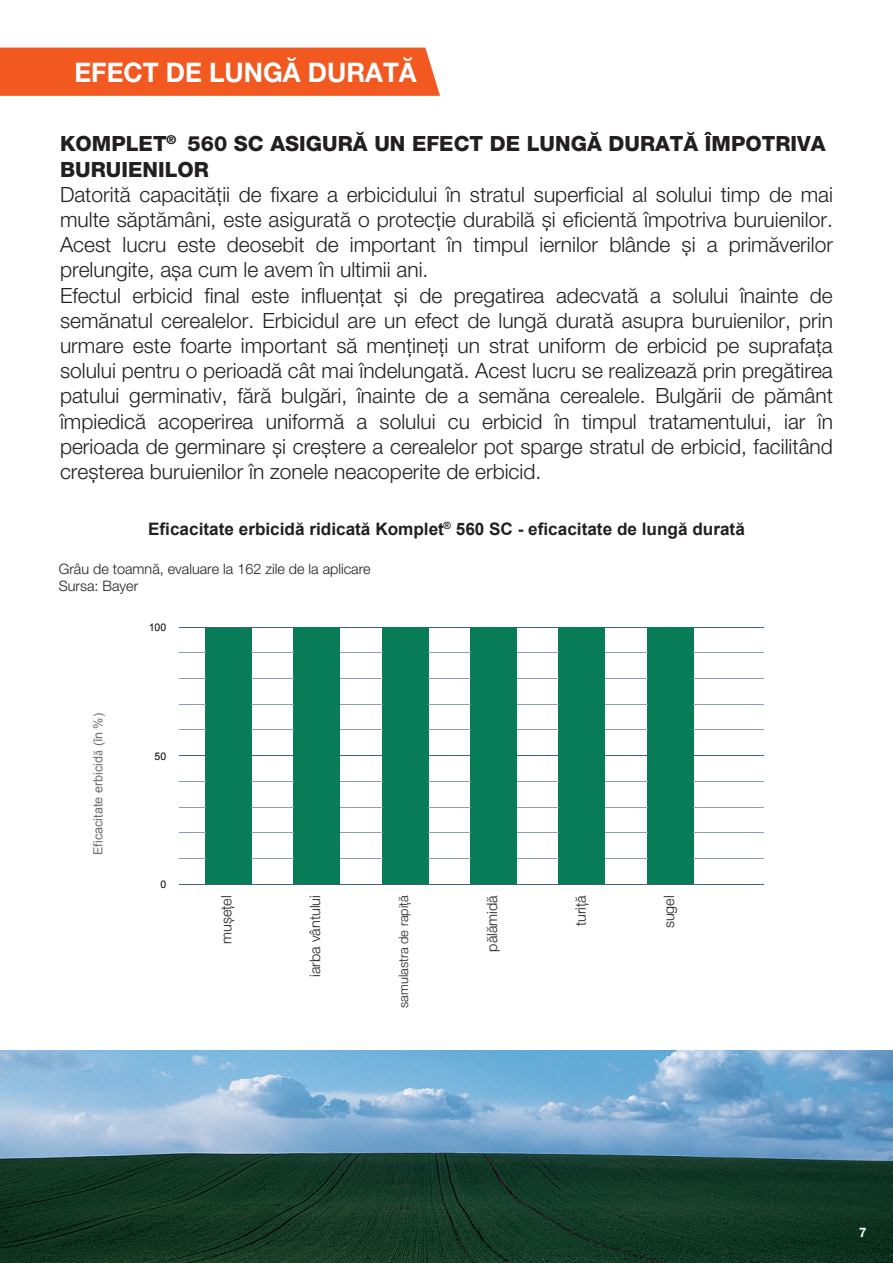
<style>
.page{position:relative;width:893px;height:1263px;background:#fff}
.page>*{position:absolute;margin:0;border:0;box-sizing:border-box;transform-origin:0 0}
.t1{font:700 27px "Helvetica Neue LTW1 G";color:#fff;scale:.96 1}
.t2{font:300 21px/25.2px "Helvetica Neue LTW1 G";color:#231f20}
.t3{font:800 21px/25.2px "Helvetica Neue LTW1 G";color:#231f20}
.t4{font:700 17.25px "Arial";color:#231f20}
.t5{font:300 14.4px/17.2px "Helvetica Neue LTW1 G";color:#231f20}
.t6{font:700 13.05px "Helvetica Neue LTW1 G";color:#fff}
.t7{font:300 12.9px "Helvetica Neue LTW1 G";color:#231f20}
.t8{font:12.6px "Arial";color:#6d6f71}
.t9{font:10.5px "Arial";color:#040503}
.s1{font-family:"Calibri"}
</style>
<div class="page">
<img style="left:0;top:1051px;width:893px;height:212px">
<div style="left:0;top:48px;width:440px;height:48px;background:#f15921"></div>
<div style="left:205px;top:628px;width:46px;height:256px;background:#087c57"></div>
<div style="left:294px;top:628px;width:46px;height:256px;background:#087c57"></div>
<div style="left:382px;top:628px;width:46px;height:256px;background:#087c57"></div>
<div style="left:470px;top:628px;width:47px;height:256px;background:#087c57"></div>
<div style="left:559px;top:628px;width:46px;height:256px;background:#087c57"></div>
<div style="left:647px;top:628px;width:46px;height:256px;background:#087c57"></div>
<svg style="left:179px;top:627px;width:27px;height:1px"></svg>
<hr style="left:206px;top:627px;width:46px;height:1px;background:#3d637d">
<hr style="left:206px;top:628px;width:46px;height:1px;background:#3d637d">
<hr style="left:252px;top:627px;width:42px;height:1px;background:#3d637d">
<hr style="left:252px;top:628px;width:42px;height:1px;background:#3d637d">
<hr style="left:294px;top:627px;width:46px;height:1px;background:#3d637d">
<hr style="left:340px;top:627px;width:42px;height:1px;background:#3d637d">
<hr style="left:340px;top:628px;width:42px;height:1px;background:#3d637d">
<hr style="left:382px;top:627px;width:46px;height:1px;background:#3d637d">
<hr style="left:428px;top:627px;width:42px;height:1px;background:#3d637d">
<hr style="left:428px;top:628px;width:42px;height:1px;background:#3d637d">
<hr style="left:470px;top:627px;width:47px;height:1px;background:#3d637d">
<hr style="left:517px;top:627px;width:42px;height:1px;background:#3d637d">
<hr style="left:517px;top:628px;width:42px;height:1px;background:#3d637d">
<hr style="left:559px;top:627px;width:46px;height:1px;background:#3d637d">
<hr style="left:605px;top:627px;width:42px;height:1px;background:#3d637d">
<hr style="left:605px;top:628px;width:42px;height:1px;background:#3d637d">
<hr style="left:647px;top:627px;width:46px;height:1px;background:#3d637d">
<hr style="left:693px;top:627px;width:71px;height:1px;background:#3d637d">
<hr style="left:693px;top:628px;width:71px;height:1px;background:#3d637d">
<svg style="left:179px;top:652px;width:26px;height:1px"></svg>
<hr style="left:252px;top:652px;width:42px;height:1px;background:#8e9daf">
<hr style="left:340px;top:652px;width:42px;height:1px;background:#8e9daf">
<hr style="left:428px;top:652px;width:42px;height:1px;background:#8e9daf">
<hr style="left:517px;top:652px;width:42px;height:1px;background:#8e9daf">
<hr style="left:605px;top:652px;width:42px;height:1px;background:#8e9daf">
<hr style="left:693px;top:652px;width:71px;height:1px;background:#8e9daf">
<svg style="left:179px;top:678px;width:26px;height:1px"></svg>
<hr style="left:252px;top:678px;width:42px;height:1px;background:#8e9daf">
<hr style="left:340px;top:678px;width:42px;height:1px;background:#8e9daf">
<hr style="left:428px;top:678px;width:42px;height:1px;background:#8e9daf">
<hr style="left:517px;top:678px;width:42px;height:1px;background:#8e9daf">
<hr style="left:605px;top:678px;width:42px;height:1px;background:#8e9daf">
<hr style="left:693px;top:678px;width:71px;height:1px;background:#8e9daf">
<svg style="left:179px;top:704px;width:26px;height:1px"></svg>
<hr style="left:252px;top:704px;width:42px;height:1px;background:#8e9daf">
<hr style="left:340px;top:704px;width:42px;height:1px;background:#8e9daf">
<hr style="left:428px;top:704px;width:42px;height:1px;background:#8e9daf">
<hr style="left:517px;top:704px;width:42px;height:1px;background:#8e9daf">
<hr style="left:605px;top:704px;width:42px;height:1px;background:#8e9daf">
<hr style="left:693px;top:704px;width:71px;height:1px;background:#8e9daf">
<svg style="left:179px;top:729px;width:26px;height:1px"></svg>
<hr style="left:252px;top:729px;width:42px;height:1px;background:#8e9daf">
<hr style="left:340px;top:729px;width:42px;height:1px;background:#8e9daf">
<hr style="left:428px;top:729px;width:42px;height:1px;background:#8e9daf">
<hr style="left:517px;top:729px;width:42px;height:1px;background:#8e9daf">
<hr style="left:605px;top:729px;width:42px;height:1px;background:#8e9daf">
<hr style="left:693px;top:729px;width:71px;height:1px;background:#8e9daf">
<svg style="left:179px;top:755px;width:26px;height:1px"></svg>
<hr style="left:252px;top:755px;width:42px;height:1px;background:#3d637d">
<hr style="left:340px;top:755px;width:42px;height:1px;background:#3d637d">
<hr style="left:428px;top:755px;width:42px;height:1px;background:#3d637d">
<hr style="left:517px;top:755px;width:42px;height:1px;background:#3d637d">
<hr style="left:605px;top:755px;width:42px;height:1px;background:#3d637d">
<hr style="left:693px;top:755px;width:71px;height:1px;background:#3d637d">
<svg style="left:179px;top:781px;width:26px;height:1px"></svg>
<hr style="left:252px;top:781px;width:42px;height:1px;background:#8e9daf">
<hr style="left:340px;top:781px;width:42px;height:1px;background:#8e9daf">
<hr style="left:428px;top:781px;width:42px;height:1px;background:#8e9daf">
<hr style="left:517px;top:781px;width:42px;height:1px;background:#8e9daf">
<hr style="left:605px;top:781px;width:42px;height:1px;background:#8e9daf">
<hr style="left:693px;top:781px;width:71px;height:1px;background:#8e9daf">
<svg style="left:179px;top:807px;width:26px;height:1px"></svg>
<hr style="left:252px;top:807px;width:42px;height:1px;background:#8e9daf">
<hr style="left:340px;top:807px;width:42px;height:1px;background:#8e9daf">
<hr style="left:428px;top:807px;width:42px;height:1px;background:#8e9daf">
<hr style="left:517px;top:807px;width:42px;height:1px;background:#8e9daf">
<hr style="left:605px;top:807px;width:42px;height:1px;background:#8e9daf">
<hr style="left:693px;top:807px;width:71px;height:1px;background:#8e9daf">
<svg style="left:179px;top:832px;width:26px;height:1px"></svg>
<hr style="left:252px;top:832px;width:42px;height:1px;background:#8e9daf">
<hr style="left:340px;top:832px;width:42px;height:1px;background:#8e9daf">
<hr style="left:428px;top:832px;width:42px;height:1px;background:#8e9daf">
<hr style="left:517px;top:832px;width:42px;height:1px;background:#8e9daf">
<hr style="left:605px;top:832px;width:42px;height:1px;background:#8e9daf">
<hr style="left:693px;top:832px;width:71px;height:1px;background:#8e9daf">
<svg style="left:179px;top:858px;width:26px;height:1px"></svg>
<hr style="left:252px;top:858px;width:42px;height:1px;background:#8e9daf">
<hr style="left:340px;top:858px;width:42px;height:1px;background:#8e9daf">
<hr style="left:428px;top:858px;width:42px;height:1px;background:#8e9daf">
<hr style="left:517px;top:858px;width:42px;height:1px;background:#8e9daf">
<hr style="left:605px;top:858px;width:42px;height:1px;background:#8e9daf">
<hr style="left:693px;top:858px;width:71px;height:1px;background:#8e9daf">
<svg style="left:179px;top:884px;width:27px;height:1px"></svg>
<hr style="left:206px;top:884px;width:46px;height:1px;background:#3d637d">
<hr style="left:253px;top:884px;width:41px;height:1px;background:#3d637d">
<hr style="left:295px;top:884px;width:45px;height:1px;background:#3d637d">
<hr style="left:341px;top:884px;width:41px;height:1px;background:#3d637d">
<hr style="left:383px;top:884px;width:45px;height:1px;background:#3d637d">
<hr style="left:429px;top:884px;width:41px;height:1px;background:#3d637d">
<hr style="left:471px;top:884px;width:46px;height:1px;background:#3d637d">
<hr style="left:518px;top:884px;width:41px;height:1px;background:#3d637d">
<hr style="left:560px;top:884px;width:45px;height:1px;background:#3d637d">
<hr style="left:606px;top:884px;width:41px;height:1px;background:#3d637d">
<hr style="left:648px;top:884px;width:45px;height:1px;background:#3d637d">
<hr style="left:694px;top:884px;width:70px;height:1px;background:#3d637d">
<p class="t1" style="left:74px;top:55px;width:358px">EFECT DE LUNGĂ DURATĂ</p>
<p class="t3" style="left:60px;top:131px;width:767px">KOMPLET<sup>®</sup> 560 SC ASIGURĂ UN EFECT DE LUNGĂ DURATĂ ÎMPOTRIVA<br>BURUIENILOR</p>
<p class="t2" style="left:60px;top:182px;width:774px">Datorită capacității de fixare a erbicidului în stratul superficial al solului timp de mai multe săptămâni, este asigurată o protecție durabilă și eficientă împotriva buruienilor.<br>Acest lucru este deosebit de important în timpul iernilor blânde și a primăverilor prelungite, așa cum le avem în ultimii ani.<br>Efectul erbicid final este influențat și de pregatirea adecvată a solului înainte de semănatul cerealelor. Erbicidul are un efect de lungă durată asupra buruienilor, prin urmare este foarte important să mențineți un strat uniform de erbicid pe suprafața solului pentru o perioadă cât mai îndelungată. Acest lucru se realizează prin pregătirea patului germinativ, fără bulgări, înainte de a semăna cerealele. Bulgării de pământ împiedică acoperirea uniformă a solului cu erbicid în timpul tratamentului, iar în perioada de germinare și creștere a cerealelor pot sparge stratul de erbicid, facilitând creșterea buruienilor în zonele neacoperite de erbicid.</p>
<p class="t4" style="left:148px;top:517px;width:598px">Eficacitate erbicidă ridicată Komplet<sup>®</sup> 560 SC - eficacitate de lungă durată</p>
<p class="t5" style="left:59px;top:560px;width:314px">Grâu de toamnă, evaluare la 162 zile de la aplicare<br>Sursa: Bayer</p>
<p class="t8" style="left:90px;top:855px;width:144px;rotate:-90deg">Eficacitate erbicid<span class="s1">ă</span> (în %)</p>
<p class="t9" style="left:149px;top:620px;width:19px">100</p>
<p class="t9" style="left:155px;top:749px;width:13px">50</p>
<p class="t9" style="left:160px;top:878px;width:7px">0</p>
<p class="t5" style="left:218px;top:944px;width:50px;rotate:-90deg">mușețel</p>
<p class="t7" style="left:396px;top:1008px;width:114px;rotate:-90deg">samulastra de rapiță</p>
<p class="t5" style="left:306px;top:977px;width:83px;rotate:-90deg">iarba vântului</p>
<p class="t5" style="left:572px;top:926px;width:32px;rotate:-90deg">turiță</p>
<p class="t5" style="left:660px;top:928px;width:34px;rotate:-90deg">sugel</p>
<p class="t5" style="left:483px;top:952px;width:58px;rotate:-90deg">pălămidă</p>
<p class="t6" style="left:859px;top:1225px;width:9px">7</p>
</div>
